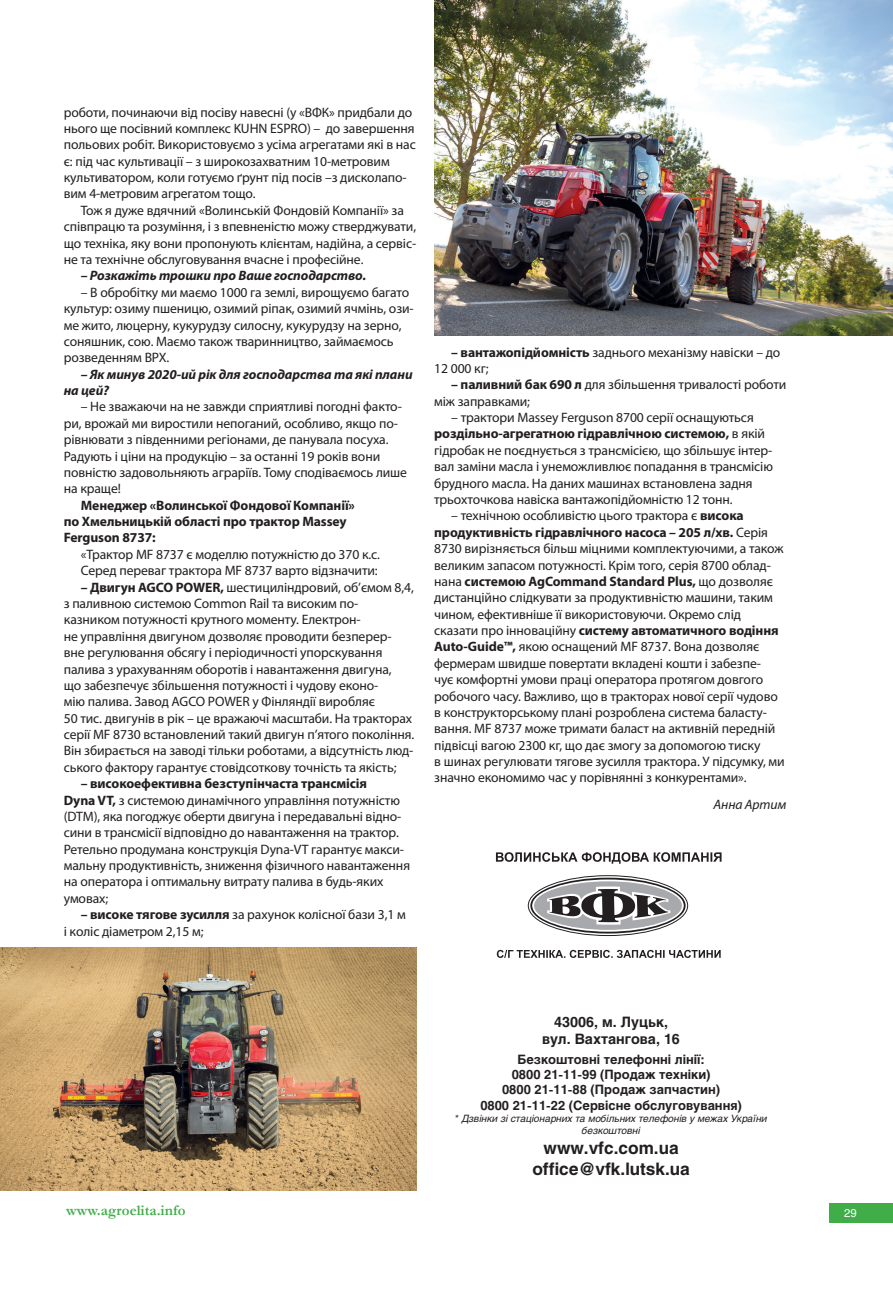
<style>
.page{position:relative;width:893px;height:1297px;background:#fff}
.page>*{position:absolute;margin:0;border:0;box-sizing:border-box;transform-origin:0 0}
.t1{font:700 17.1px "Helios";color:#231f20}
.t2{font:700 15px "Garamond";color:#40ad49}
.t3{font:700 14.25px "Helios";color:#231f20}
.Основний_текст_8_5{font:13.65px/16.4px "Myriad Pro";letter-spacing:-.01em;color:#231f20}
.Основний_текст_8_5-2{font:700 13.65px/16.4px "Myriad Pro";letter-spacing:-.01em;color:#231f20}
.Основний_текст_8_5-3{font:italic 700 13.65px/16.4px "Myriad Pro";letter-spacing:-.01em;color:#231f20}
.Основний_текст_8_5-4{font:italic 13.65px "Myriad Pro";letter-spacing:-.01em;color:#231f20}
.t4{font:700 12.9px "Helios";color:#231f20}
.t5{font:11.25px "Helios";color:#fff}
.t6{font:italic 10.05px/12px "Helios";color:#231f20;text-align:center}
.s1{font-weight:700}
</style>
<div class="page">
<div style="left:829px;top:1203px;width:64px;height:19px;background:#40ad49"></div>
<svg style="left:528px;top:876px;width:160px;height:59px"></svg>
<svg style="left:530px;top:878px;width:156px;height:55px"></svg>
<svg style="left:532px;top:879px;width:152px;height:53px"></svg>
<div style="left:534px;top:881px;width:148px;height:49px;background:#a8a9ad;border-radius:50%"></div>
<svg style="left:547px;top:886px;width:123px;height:39px"></svg>
<svg style="left:496px;top:852px;width:225px;height:12px"></svg>
<svg style="left:497px;top:950px;width:224px;height:8px"></svg>
<img style="left:434px;top:0;width:459px;height:336px">
<img style="left:0;top:947px;width:417px;height:244px">
<p class="Основний_текст_8_5" style="left:64px;top:104px;width:354px">роботи, починаючи від посіву навесні (у «ВФК» придбали до нього ще посівний комплекс KUHN ESPRO) – до завершення польових робіт. Використовуємо з усіма агрегатами які в нас є: під час культивації – з широкозахватним 10-метровим культиватором, коли готуємо ґрунт під посів –з дисколапо&shy;вим 4-метровим агрегатом тощо.</p>
<p class="Основний_текст_8_5" style="left:64px;top:202px;width:354px;text-indent:17px">Тож я дуже вдячний «Волинській Фондовій Компанії» за співпрацю та розуміння, і з впевненістю можу стверджувати, що техніка, яку вони пропонують клієнтам, надійна, а сервіс&shy;не та технічне обслуговування вчасне і професійне.</p>
<p class="Основний_текст_8_5-3" style="left:81px;top:267px;width:287px">– Розкажіть трошки про Ваше господарство.</p>
<p class="Основний_текст_8_5" style="left:64px;top:284px;width:351px;text-indent:17px">– В обробітку ми маємо 1000 га землі, вирощуємо багато культур: озиму пшеницю, озимий ріпак, озимий ячмінь, ози&shy;ме жито, люцерну, кукурудзу силосну, кукурудзу на зерно, соняшник, сою. Маємо також тваринництво, займаємось розведенням ВРХ.</p>
<p class="Основний_текст_8_5-3" style="left:64px;top:365px;width:350px;text-indent:17px">– Як минув 2020-ий рік для господарства та які плани на цей?</p>
<p class="Основний_текст_8_5" style="left:64px;top:398px;width:345px;text-indent:17px">– Не зважаючи на не завжди сприятливі погодні факто&shy;ри, врожай ми виростили непоганий, особливо, якщо по&shy;рівнювати з південними регіонами, де панувала посуха.<br>Радують і ціни на продукцію – за останні 19 років вони повністю задовольняють аграріїв. Тому сподіваємось лише на краще!</p>
<p class="Основний_текст_8_5-2" style="left:64px;top:496px;width:293px;text-indent:17px">Менеджер «Волинської Фондової Компанії» по Хмельницькій області про трактор Massey<br>Ferguson 8737:</p>
<p class="Основний_текст_8_5" style="left:81px;top:546px;width:301px">«Трактор MF 8737 є моделлю потужністю до 370 к.с.</p>
<p class="Основний_текст_8_5" style="left:81px;top:562px;width:298px">Серед переваг трактора MF 8737 варто відзначити:</p>
<p class="Основний_текст_8_5" style="left:64px;top:579px;width:352px;text-indent:17px"><span class="s1">– Двигун AGCO POWER,</span> шестициліндровий, об’ємом 8,4, з паливною системою Common Rail та високим по&shy;казником потужності крутного моменту. Електрон-<br>не управління двигуном дозволяє проводити безперер&shy;вне регулювання обсягу і періодичності упорскування палива з урахуванням оборотів і навантаження двигуна,<br>що забезпечує збільшення потужності і чудову еконо-<br>мію палива. Завод AGCO POWER у Фінляндії виробляє<br>50 тис. двигунів в рік – це вражаючі масштаби. На тракторах серії MF 8730 встановлений такий двигун п’ятого покоління.<br>Він збирається на заводі тільки роботами, а відсутність люд&shy;ського фактору гарантує стовідсоткову точність та якість;</p>
<p class="Основний_текст_8_5" style="left:64px;top:775px;width:348px;text-indent:17px"><span class="s1">– високоефективна безступінчаста трансмісія<br>Dyna VT,</span> з системою динамічного управління потужністю (DTM), яка погоджує оберти двигуна і передавальні відно&shy;сини в трансмісії відповідно до навантаження на трактор.<br>Ретельно продумана конструкція Dyna-VT гарантує макси&shy;мальну продуктивність, зниження фізичного навантаження на оператора і оптимальну витрату палива в будь-яких умовах;</p>
<p class="Основний_текст_8_5" style="left:64px;top:906px;width:344px;text-indent:17px"><span class="s1">– високе тягове зусилля</span> за рахунок колісної бази 3,1 м і коліс діаметром 2,15 м;</p>
<p class="Основний_текст_8_5" style="left:434px;top:344px;width:348px;text-indent:17px"><span class="s1">– вантажопідйомність</span> заднього механізму навіски – до<br>12 000 кг;</p>
<p class="Основний_текст_8_5" style="left:434px;top:376px;width:354px;text-indent:17px"><span class="s1">– паливний бак 690 л</span> для збільшення тривалості роботи між заправками;</p>
<p class="Основний_текст_8_5" style="left:434px;top:409px;width:340px;text-indent:17px">– трактори Massey Ferguson 8700 серії оснащуються <span class="s1">роздільно-агрегатною гідравлічною системою,</span> в якій гідробак не поєднується з трансмісією, що збільшує інтер&shy;вал заміни масла і унеможливлює попадання в трансмісію брудного масла. На даних машинах встановлена задня трьохточкова навіска вантажопідйомністю 12 тонн.</p>
<p class="Основний_текст_8_5" style="left:434px;top:507px;width:352px;text-indent:17px">– технічною особливістю цього трактора є <span class="s1">висока продуктивність гідравлічного насоса – 205 л/хв.</span> Серія 8730 вирізняється більш міцними комплектуючими, а також великим запасом потужності. Крім того, серія 8700 облад&shy;нана <span class="s1">системою AgCommand Standard Plus,</span> що дозволяє дистанційно слідкувати за продуктивністю машини, таким чином, ефективніше її використовуючи. Окремо слід сказати про інноваційну <span class="s1">систему автоматичного водіння Auto-Guide™,</span> якою оснащений MF 8737. Вона дозволяє фермерам швидше повертати вкладені кошти і забезпе-<br>чує комфортні умови праці оператора протягом довгого робочого часу. Важливо, що в тракторах нової серії чудово в конструкторському плані розроблена система баласту&shy;вання. MF 8737 може тримати баласт на активній передній підвісці вагою 2300 кг, що дає змогу за допомогою тиску<br>в шинах регулювати тягове зусилля трактора. У підсумку, ми значно економимо час у порівнянні з конкурентами».</p>
<p class="Основний_текст_8_5-4" style="left:714px;top:796px;width:75px">Анна Артим</p>
<p class="t3" style="left:554px;top:1014px;width:115px">43006, м. Луцьк,</p>
<p class="t3" style="left:542px;top:1031px;width:139px">вул. Вахтангова, 16</p>
<p class="t4" style="left:517px;top:1051px;width:189px">Безкоштовні телефонні лінії:</p>
<p class="t4" style="left:512px;top:1067px;width:200px">0800 21-11-99 (Продаж техніки)</p>
<p class="t4" style="left:502px;top:1082px;width:220px">0800 21-11-88 (Продаж запчастин)</p>
<p class="t4" style="left:480px;top:1097px;width:263px">0800 21-11-22 (Сервісне обслуговування)</p>
<p class="t6" style="left:455px;top:1112px;width:314px">* Дзвінки зі стаціонарних та мобільних телефонів у межах України безкоштовні</p>
<p class="t1" style="left:544px;top:1138px;width:137px">www.vfc.com.ua</p>
<p class="t1" style="left:532px;top:1159px;width:159px">office@vfk.lutsk.ua</p>
<p class="t2" style="left:66px;top:1200px;width:121px">www.agroelita.info</p>
<p class="t5" style="left:844px;top:1206px;width:14px">29</p>
</div>
